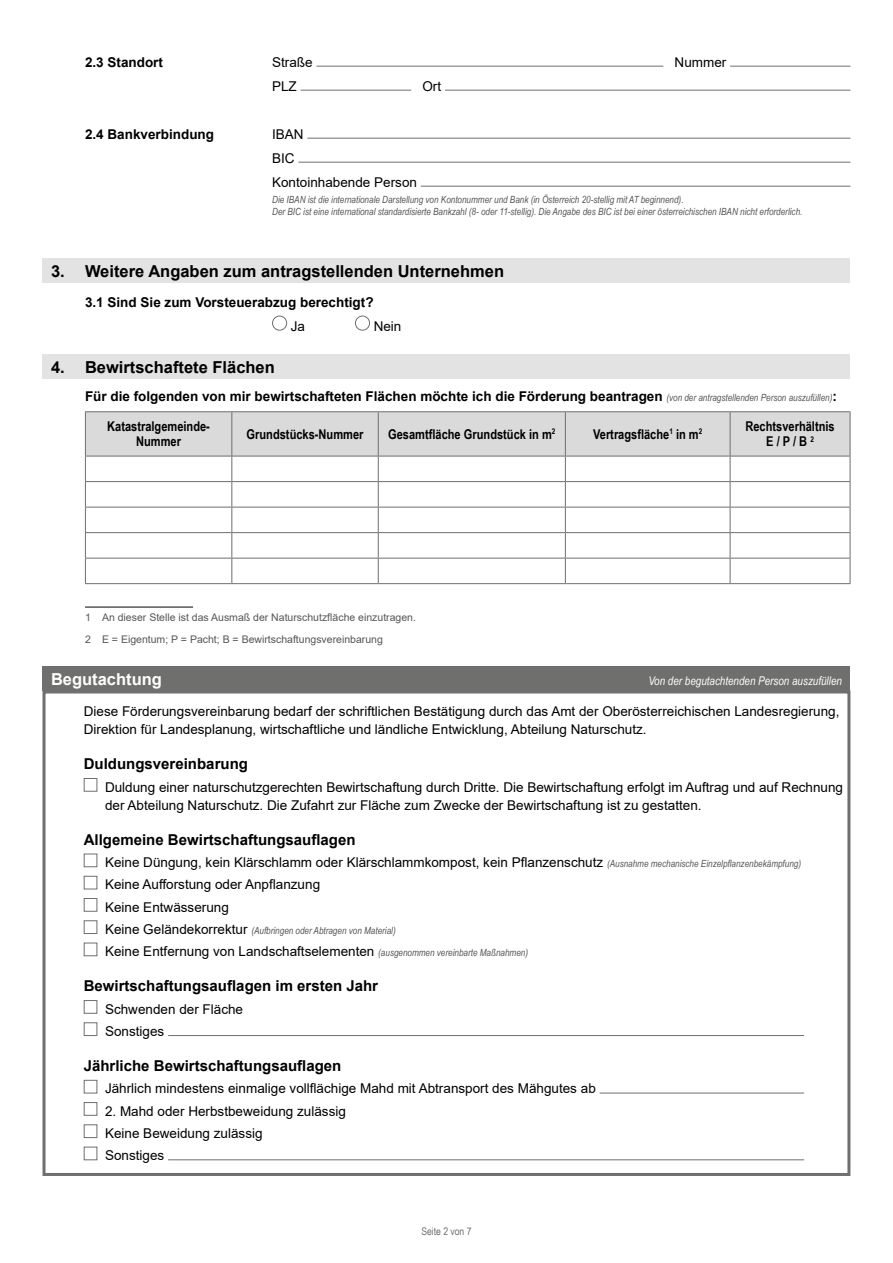
<style>
.page{position:relative;width:893px;height:1263px;background:#fff}
.page>*{position:absolute;margin:0;border:0;box-sizing:border-box;transform-origin:0 0}
.Formularabschnitt_H2{font:700 16.5px "Arial";color:#000}
.Formularabschnitt_H2_Bestätigung_extern{font:700 16.5px "Arial";color:#fff}
.Formular_Abschluss_H3_Ergänzungen{font:700 15px "Arial";color:#000}
.Formularabschnitt_Bestätigung_Externer_P{font:13.5px/18px "Arial";color:#000}
.Formular_Abschluss_P_Text_-_OHNE_Grundli{font:13.5px/18px "Arial";color:#000}
.Formular_Abschluss_P_Text_-_OHNE_Grundli-2{font:700 13.5px "Arial";color:#000}
.Formularabschnitt_Tabelle_AUT_Tabellenüb{font:700 13.5px/15px "Arial Narrow";color:#000;text-align:center}
.Formularabschnitt_P_Text{font:700 13.5px/24px "Arial";color:#000}
.Formularabschnitt_P_Text-2{font:13.5px/24px "Arial";color:#000}
.Formularabschnitt_H2_Bestätigung_extern-2{font:italic 12px "Arial Narrow";color:#fff}
.AUT_Fußnote{font:10.5px "Arial";color:#565656}
.t1{font:10.5px "Arial Narrow";color:#6f6f6e}
.Formularabschnitt_P_Text-3{font:italic 9.9px/11.9px "Arial Narrow";color:#565656}
.Formularabschnitt_Bestätigung_Externer_P-2{font:italic 9.9px "Arial Narrow";color:#565656}
.s1{font-weight:400}
.s2{font-family:"Arial Narrow";font-weight:400;font-style:italic;font-size:9.9px;color:#565656}
.s3{font-family:"Arial Narrow";font-style:italic;font-size:9.9px;color:#565656}
.s4{font-family:"Arial";font-style:normal;font-size:13.5px;color:#000}
</style>
<div class="page">
<div style="left:43px;top:259px;width:807px;height:24px;background:#e3e3e3"></div>
<div style="left:43px;top:355px;width:807px;height:24px;background:#e3e3e3"></div>
<hr style="left:85px;top:583px;width:147px;height:1px;background:#6f6f6e">
<hr style="left:232px;top:583px;width:146px;height:1px;background:#6f6f6e">
<hr style="left:730px;top:583px;width:120px;height:1px;background:#6f6f6e">
<hr style="left:85px;top:411px;width:147px;height:1px;background:#6f6f6e">
<hr style="left:232px;top:411px;width:146px;height:1px;background:#6f6f6e">
<hr style="left:378px;top:411px;width:187px;height:1px;background:#6f6f6e">
<hr style="left:565px;top:411px;width:165px;height:1px;background:#6f6f6e">
<hr style="left:730px;top:411px;width:120px;height:1px;background:#6f6f6e">
<hr style="left:378px;top:583px;width:187px;height:1px;background:#6f6f6e">
<svg style="left:85px;top:412px;width:766px;height:171px"></svg>
<hr style="left:565px;top:583px;width:165px;height:1px;background:#6f6f6e">
<hr style="left:85px;top:606px;width:108px;height:2px;background:#565656">
<div style="left:43px;top:667px;width:807px;height:24px;background:#6f6f6e"></div>
<div style="left:43px;top:690px;width:807px;height:486px;border:3px solid #6f6f6e"></div>
<hr style="left:316px;top:66px;width:347px;height:1px;background:#6f6f6e">
<hr style="left:730px;top:66px;width:120px;height:1px;background:#6f6f6e">
<hr style="left:301px;top:90px;width:110px;height:1px;background:#6f6f6e">
<hr style="left:445px;top:90px;width:405px;height:1px;background:#6f6f6e">
<hr style="left:307px;top:138px;width:543px;height:1px;background:#6f6f6e">
<hr style="left:298px;top:162px;width:552px;height:1px;background:#6f6f6e">
<hr style="left:421px;top:186px;width:429px;height:1px;background:#6f6f6e">
<div style="left:272px;top:316px;width:15px;height:15px;border:1px solid #6f6f6e;border-radius:50%"></div>
<div style="left:355px;top:316px;width:15px;height:15px;border:1px solid #6f6f6e;border-radius:50%"></div>
<div style="left:84px;top:778px;width:13px;height:14px;border:1px solid #6f6f6e"></div>
<div style="left:84px;top:854px;width:13px;height:13px;border:1px solid #6f6f6e"></div>
<div style="left:84px;top:876px;width:13px;height:13px;border:1px solid #6f6f6e"></div>
<div style="left:84px;top:898px;width:13px;height:14px;border:1px solid #6f6f6e"></div>
<div style="left:84px;top:920px;width:13px;height:14px;border:1px solid #6f6f6e"></div>
<div style="left:84px;top:943px;width:13px;height:13px;border:1px solid #6f6f6e"></div>
<div style="left:84px;top:1000px;width:13px;height:14px;border:1px solid #6f6f6e"></div>
<div style="left:84px;top:1022px;width:13px;height:14px;border:1px solid #6f6f6e"></div>
<hr style="left:168px;top:1035px;width:636px;height:1px;background:#6f6f6e">
<div style="left:84px;top:1080px;width:13px;height:13px;border:1px solid #6f6f6e"></div>
<hr style="left:600px;top:1093px;width:204px;height:1px;background:#6f6f6e">
<div style="left:84px;top:1102px;width:13px;height:14px;border:1px solid #6f6f6e"></div>
<div style="left:84px;top:1124px;width:13px;height:14px;border:1px solid #6f6f6e"></div>
<div style="left:84px;top:1147px;width:13px;height:13px;border:1px solid #6f6f6e"></div>
<hr style="left:168px;top:1159px;width:636px;height:1px;background:#6f6f6e">
<p class="Formularabschnitt_P_Text" style="left:85px;top:50px;width:80px">2.3 Standort</p>
<p class="Formularabschnitt_P_Text-2" style="left:272px;top:50px;width:42px">Straße</p>
<p class="Formularabschnitt_P_Text-2" style="left:675px;top:50px;width:53px">Nummer</p>
<p class="Formularabschnitt_P_Text-2" style="left:272px;top:74px;width:26px">PLZ</p>
<p class="Formularabschnitt_P_Text-2" style="left:422px;top:74px;width:20px">Ort</p>
<p class="Formularabschnitt_P_Text" style="left:85px;top:122px;width:131px">2.4 Bankverbindung</p>
<p class="Formularabschnitt_P_Text-2" style="left:272px;top:122px;width:146px">IBAN<br>BIC<br>Kontoinhabende Person</p>
<p class="Formularabschnitt_P_Text-3" style="left:272px;top:193px;width:532px">Die IBAN ist die internationale Darstellung von Kontonummer und Bank (in Österreich 20-stellig mit AT beginnend).<br>Der BIC ist eine international standardisierte Bankzahl (8- oder 11-stellig). Die Angabe des BIC ist bei einer österreichischen IBAN nicht erforderlich.</p>
<h2 class="Formularabschnitt_H2" style="left:51px;top:259px;width:455px">3. Weitere Angaben zum antragstellenden Unternehmen</h2>
<p class="Formularabschnitt_P_Text" style="left:291px;top:290px;width:84px;text-indent:-206px">3.1 Sind Sie zum Vorsteuerabzug berechtigt?<br><span class="s1">Ja</span></p>
<p class="Formularabschnitt_P_Text-2" style="left:374px;top:314px;width:29px">Nein</p>
<h2 class="Formularabschnitt_H2" style="left:51px;top:355px;width:225px">4. Bewirtschaftete Flächen</h2>
<p class="Formular_Abschluss_P_Text_-_OHNE_Grundli-2" style="left:85px;top:387px;width:753px">Für die folgenden von mir bewirtschafteten Flächen möchte ich die Förderung beantragen <span class="s2">(von der antragstellenden Person auszufüllen)</span>:</p>
<p class="Formularabschnitt_Tabelle_AUT_Tabellenüb" style="left:107px;top:418px;width:104px">Katastralgemeinde-<br>Nummer</p>
<p class="Formularabschnitt_Tabelle_AUT_Tabellenüb" style="left:247px;top:426px;width:118px">Grundstücks-Nummer</p>
<p class="Formularabschnitt_Tabelle_AUT_Tabellenüb" style="left:388px;top:426px;width:169px">Gesamtfläche Grundstück in m<sup>2</sup></p>
<p class="Formularabschnitt_Tabelle_AUT_Tabellenüb" style="left:593px;top:426px;width:111px">Vertragsfläche<sup>1</sup> in m<sup>2</sup></p>
<p class="Formularabschnitt_Tabelle_AUT_Tabellenüb" style="left:745px;top:418px;width:91px">Rechtsverhältnis<br>E / P / B <sup>2</sup></p>
<p class="AUT_Fußnote" style="left:85px;top:610px;width:332px">1 An dieser Stelle ist das Ausmaß der Naturschutzfläche einzutragen.</p>
<p class="AUT_Fußnote" style="left:85px;top:632px;width:299px">2 E = Eigentum; P = Pacht; B = Bewirtschaftungsvereinbarung</p>
<h2 class="Formularabschnitt_H2_Bestätigung_extern" style="left:51px;top:667px;width:112px">Begutachtung</h2>
<h2 class="Formularabschnitt_H2_Bestätigung_extern-2" style="left:648px;top:672px;width:195px">Von der begutachtenden Person auszufüllen</h2>
<p class="Formular_Abschluss_P_Text_-_OHNE_Grundli" style="left:84px;top:702px;width:757px">Diese Förderungsvereinbarung bedarf der schriftlichen Bestätigung durch das Amt der Oberösterreichischen Landesregierung,<br>Direktion für Landesplanung, wirtschaftliche und ländliche Entwicklung, Abteilung Naturschutz.</p>
<h3 class="Formular_Abschluss_H3_Ergänzungen" style="left:84px;top:753px;width:166px">Duldungsvereinbarung</h3>
<p class="Formularabschnitt_Bestätigung_Externer_P" style="left:105px;top:778px;width:740px">Duldung einer naturschutzgerechten Bewirtschaftung durch Dritte. Die Bewirtschaftung erfolgt im Auftrag und auf Rechnung der Abteilung Naturschutz. Die Zufahrt zur Fläche zum Zwecke der Bewirtschaftung ist zu gestatten.</p>
<h3 class="Formular_Abschluss_H3_Ergänzungen" style="left:84px;top:829px;width:273px">Allgemeine Bewirtschaftungsauflagen</h3>
<p class="Formularabschnitt_Bestätigung_Externer_P" style="left:105px;top:853px;width:698px">Keine Düngung, kein Klärschlamm oder Klärschlammkompost, kein Pflanzenschutz <span class="s3">(Ausnahme mechanische Einzelpflanzenbekämpfung)</span></p>
<p class="Formularabschnitt_Bestätigung_Externer_P" style="left:105px;top:875px;width:217px">Keine Aufforstung oder Anpflanzung</p>
<p class="Formularabschnitt_Bestätigung_Externer_P" style="left:105px;top:898px;width:125px">Keine Entwässerung</p>
<p class="Formularabschnitt_Bestätigung_Externer_P-2" style="left:105px;top:923px;width:292px"><span class="s4">Keine Geländekorrektur</span> (Aufbringen oder Abtragen von Material)</p>
<p class="Formularabschnitt_Bestätigung_Externer_P" style="left:105px;top:942px;width:424px">Keine Entfernung von Landschaftselementen <span class="s3">(ausgenommen vereinbarte Maßnahmen)</span></p>
<h3 class="Formular_Abschluss_H3_Ergänzungen" style="left:84px;top:975px;width:296px">Bewirtschaftungsauflagen im ersten Jahr</h3>
<p class="Formularabschnitt_Bestätigung_Externer_P" style="left:105px;top:1000px;width:140px">Schwenden der Fläche</p>
<p class="Formularabschnitt_Bestätigung_Externer_P" style="left:105px;top:1022px;width:61px">Sonstiges</p>
<h3 class="Formular_Abschluss_H3_Ergänzungen" style="left:84px;top:1055px;width:259px">Jährliche Bewirtschaftungsauflagen</h3>
<p class="Formularabschnitt_Bestätigung_Externer_P" style="left:105px;top:1079px;width:492px">Jährlich mindestens einmalige vollflächige Mahd mit Abtransport des Mähgutes ab</p>
<p class="Formularabschnitt_Bestätigung_Externer_P" style="left:105px;top:1102px;width:242px">2. Mahd oder Herbstbeweidung zulässig</p>
<p class="Formularabschnitt_Bestätigung_Externer_P" style="left:105px;top:1124px;width:159px">Keine Beweidung zulässig</p>
<p class="Formularabschnitt_Bestätigung_Externer_P" style="left:105px;top:1146px;width:61px">Sonstiges</p>
<p class="t1" style="left:421px;top:1223px;width:52px">Seite 2 von 7</p>
</div>
